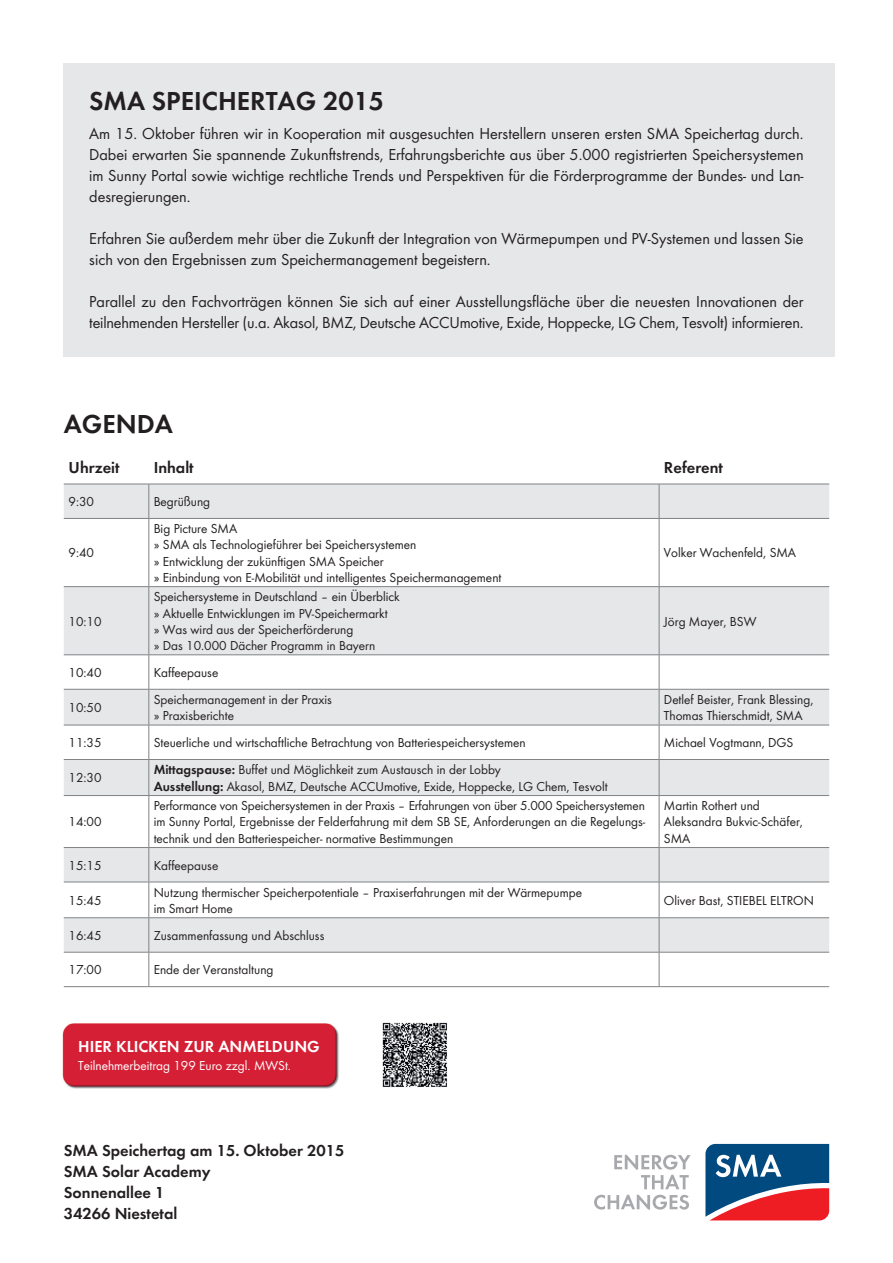
<style>
.page{position:relative;width:893px;height:1263px;background:#fff}
.page>*{position:absolute;margin:0;border:0;box-sizing:border-box;transform-origin:0 0}
.t1{font:600 27px "SMA Futura Global";color:#231f20}
.t2{font:16.5px/21px "SMA Futura Global";color:#231f20}
.t3{font:600 16.5px/21px "SMA Futura Global";color:#231f20}
.t4{font:600 16.5px "SMA Futura Global";color:#fff}
.t5{font:13.5px/16.2px "SMA Futura Global";color:#231f20}
.t6{font:13.5px "SMA Futura Global";color:#fff}
.s1{font-weight:600}
</style>
<div class="page">
<div style="left:64px;top:64px;width:771px;height:293px;background:#e6e7e9"></div>
<img style="left:62px;top:1023px;width:277px;height:66px">
<svg style="left:705px;top:1144px;width:124px;height:76px;background:#665979"></svg>
<svg style="left:614px;top:1155px;width:76px;height:14px"></svg>
<svg style="left:641px;top:1175px;width:48px;height:14px"></svg>
<svg style="left:594px;top:1195px;width:95px;height:14px"></svg>
<svg style="left:64px;top:485px;width:765px;height:240px;fill:#e6e7e9"></svg>
<svg style="left:64px;top:726px;width:765px;height:260px"></svg>
<div style="left:64px;top:760px;width:765px;height:35px;background:#e6e7e9"></div>
<hr style="left:64px;top:484px;width:85px;height:1px;background:#808285">
<hr style="left:659px;top:484px;width:170px;height:1px;background:#808285">
<hr style="left:64px;top:518px;width:85px;height:1px;background:#808285">
<hr style="left:659px;top:518px;width:170px;height:1px;background:#808285">
<hr style="left:64px;top:586px;width:85px;height:1px;background:#808285">
<hr style="left:659px;top:586px;width:170px;height:1px;background:#808285">
<hr style="left:64px;top:654px;width:85px;height:1px;background:#808285">
<hr style="left:659px;top:654px;width:170px;height:1px;background:#808285">
<hr style="left:64px;top:689px;width:85px;height:1px;background:#808285">
<hr style="left:659px;top:689px;width:170px;height:1px;background:#808285">
<hr style="left:64px;top:725px;width:85px;height:1px;background:#808285">
<hr style="left:659px;top:725px;width:170px;height:1px;background:#808285">
<hr style="left:64px;top:759px;width:85px;height:1px;background:#808285">
<hr style="left:659px;top:759px;width:170px;height:1px;background:#808285">
<hr style="left:64px;top:795px;width:85px;height:1px;background:#808285">
<hr style="left:659px;top:795px;width:170px;height:1px;background:#808285">
<hr style="left:64px;top:847px;width:85px;height:1px;background:#808285">
<hr style="left:659px;top:847px;width:170px;height:1px;background:#808285">
<hr style="left:64px;top:882px;width:85px;height:1px;background:#808285">
<hr style="left:659px;top:882px;width:170px;height:1px;background:#808285">
<hr style="left:64px;top:917px;width:85px;height:1px;background:#808285">
<hr style="left:659px;top:917px;width:170px;height:1px;background:#808285">
<hr style="left:64px;top:952px;width:85px;height:1px;background:#808285">
<hr style="left:659px;top:952px;width:170px;height:1px;background:#808285">
<hr style="left:64px;top:986px;width:85px;height:1px;background:#808285">
<hr style="left:659px;top:986px;width:170px;height:1px;background:#808285">
<hr style="left:149px;top:484px;width:510px;height:1px;background:#808285">
<hr style="left:149px;top:518px;width:510px;height:1px;background:#808285">
<hr style="left:149px;top:586px;width:510px;height:1px;background:#808285">
<hr style="left:149px;top:654px;width:510px;height:1px;background:#808285">
<hr style="left:149px;top:689px;width:510px;height:1px;background:#808285">
<hr style="left:149px;top:725px;width:510px;height:1px;background:#808285">
<hr style="left:149px;top:759px;width:510px;height:1px;background:#808285">
<hr style="left:149px;top:795px;width:510px;height:1px;background:#808285">
<hr style="left:149px;top:847px;width:510px;height:1px;background:#808285">
<hr style="left:149px;top:882px;width:510px;height:1px;background:#808285">
<hr style="left:149px;top:917px;width:510px;height:1px;background:#808285">
<hr style="left:149px;top:952px;width:510px;height:1px;background:#808285">
<hr style="left:149px;top:986px;width:510px;height:1px;background:#808285">
<hr style="left:149px;top:484px;width:1px;height:34px;background:#808285">
<hr style="left:659px;top:484px;width:1px;height:34px;background:#808285">
<hr style="left:149px;top:519px;width:1px;height:67px;background:#808285">
<hr style="left:659px;top:519px;width:1px;height:67px;background:#808285">
<hr style="left:149px;top:587px;width:1px;height:67px;background:#808285">
<hr style="left:659px;top:587px;width:1px;height:67px;background:#808285">
<hr style="left:149px;top:655px;width:1px;height:34px;background:#808285">
<hr style="left:659px;top:655px;width:1px;height:34px;background:#808285">
<hr style="left:149px;top:689px;width:1px;height:36px;background:#808285">
<hr style="left:659px;top:689px;width:1px;height:36px;background:#808285">
<hr style="left:149px;top:725px;width:1px;height:34px;background:#808285">
<hr style="left:659px;top:725px;width:1px;height:34px;background:#808285">
<hr style="left:149px;top:760px;width:1px;height:35px;background:#808285">
<hr style="left:659px;top:760px;width:1px;height:35px;background:#808285">
<hr style="left:149px;top:796px;width:1px;height:51px;background:#808285">
<hr style="left:659px;top:796px;width:1px;height:51px;background:#808285">
<hr style="left:149px;top:848px;width:1px;height:34px;background:#808285">
<hr style="left:659px;top:848px;width:1px;height:34px;background:#808285">
<hr style="left:149px;top:882px;width:1px;height:35px;background:#808285">
<hr style="left:659px;top:882px;width:1px;height:35px;background:#808285">
<hr style="left:149px;top:918px;width:1px;height:34px;background:#808285">
<hr style="left:659px;top:918px;width:1px;height:34px;background:#808285">
<hr style="left:149px;top:952px;width:1px;height:34px;background:#808285">
<hr style="left:659px;top:952px;width:1px;height:34px;background:#808285">
<img style="left:383px;top:1023px;width:64px;height:64px">
<h1 class="t1" style="left:89px;top:83px;width:296px">SMA SPEICHERTAG 2015</h1>
<p class="t2" style="left:89px;top:122px;width:716px;text-align:justify">Am 15. Oktober führen wir in Kooperation mit ausgesuchten Herstellern unseren ersten SMA Speichertag durch.<br>Dabei erwarten Sie spannende Zukunftstrends, Erfahrungsberichte aus über 5.000 registrierten Speichersystemen im Sunny Portal sowie wichtige rechtliche Trends und Perspektiven für die Förderprogramme der Bundes- und Lan&shy;desregierungen.</p>
<p class="t2" style="left:89px;top:227px;width:716px">Erfahren Sie außerdem mehr über die Zukunft der Integration von Wärmepumpen und PV-Systemen und lassen Sie sich von den Ergebnissen zum Speichermanagement begeistern.</p>
<p class="t2" style="left:89px;top:290px;width:716px">Parallel zu den Fachvorträgen können Sie sich auf einer Ausstellungsfläche über die neuesten Innovationen der teilnehmenden Hersteller (u.a. Akasol, BMZ, Deutsche ACCUmotive, Exide, Hoppecke, LG Chem, Tesvolt) informieren.</p>
<h1 class="t1" style="left:64px;top:406px;width:111px">AGENDA</h1>
<p class="t3" style="left:69px;top:456px;width:52px">Uhrzeit</p>
<p class="t3" style="left:154px;top:456px;width:42px">Inhalt</p>
<p class="t3" style="left:664px;top:456px;width:61px">Referent</p>
<p class="t5" style="left:69px;top:493px;width:27px">9:30</p>
<p class="t5" style="left:154px;top:493px;width:58px">Begrüßung</p>
<p class="t5" style="left:69px;top:544px;width:27px">9:40</p>
<p class="t5" style="left:154px;top:520px;width:349px">Big Picture SMA<br>» SMA als Technologieführer bei Speichersystemen<br>» Entwicklung der zukünftigen SMA Speicher<br>» Einbindung von E-Mobilität und intelligentes Speichermanagement</p>
<p class="t5" style="left:664px;top:544px;width:134px">Volker Wachenfeld, SMA</p>
<p class="t5" style="left:69px;top:612px;width:34px">10:10</p>
<p class="t5" style="left:154px;top:588px;width:248px">Speichersysteme in Deutschland – ein Überblick » Aktuelle Entwicklungen im PV-Speichermarkt<br>» Was wird aus der Speicherförderung<br>» Das 10.000 Dächer Programm in Bayern</p>
<p class="t5" style="left:664px;top:612px;width:94px">Jörg Mayer, BSW</p>
<p class="t5" style="left:69px;top:664px;width:34px">10:40</p>
<p class="t5" style="left:154px;top:664px;width:66px">Kaffeepause</p>
<p class="t5" style="left:69px;top:699px;width:34px">10:50</p>
<p class="t5" style="left:154px;top:691px;width:180px">Speichermanagement in der Praxis » Praxisberichte</p>
<p class="t5" style="left:664px;top:691px;width:151px">Detlef Beister, Frank Blessing,<br>Thomas Thierschmidt, SMA</p>
<p class="t5" style="left:69px;top:734px;width:34px">11:35</p>
<p class="t5" style="left:154px;top:734px;width:374px">Steuerliche und wirtschaftliche Betrachtung von Batteriespeichersystemen</p>
<p class="t5" style="left:664px;top:734px;width:131px">Michael Vogtmann, DGS</p>
<p class="t5" style="left:69px;top:769px;width:34px">12:30</p>
<p class="t5" style="left:154px;top:761px;width:455px"><span class="s1">Mittagspause:</span> Buffet und Möglichkeit zum Austausch in der Lobby<br><span class="s1">Ausstellung:</span> Akasol, BMZ, Deutsche ACCUmotive, Exide, Hoppecke, LG Chem, Tesvolt</p>
<p class="t5" style="left:69px;top:813px;width:34px">14:00</p>
<p class="t5" style="left:154px;top:797px;width:493px;text-align:justify">Performance von Speichersystemen in der Praxis – Erfahrungen von über 5.000 Speichersystemen im Sunny Portal, Ergebnisse der Felderfahrung mit dem SB SE, Anforderungen an die Regelungs&shy;technik und den Batteriespeicher- normative Bestimmungen</p>
<p class="t5" style="left:664px;top:797px;width:140px">Martin Rothert und<br>Aleksandra Bukvic-Schäfer,<br>SMA</p>
<p class="t5" style="left:69px;top:856px;width:34px">15:15</p>
<p class="t5" style="left:154px;top:856px;width:66px">Kaffeepause</p>
<p class="t5" style="left:69px;top:891px;width:34px">15:45</p>
<p class="t5" style="left:154px;top:883px;width:430px">Nutzung thermischer Speicherpotentiale – Praxiserfahrungen mit der Wärmepumpe im Smart Home</p>
<p class="t5" style="left:664px;top:891px;width:151px">Oliver Bast, STIEBEL ELTRON</p>
<p class="t5" style="left:69px;top:927px;width:34px">16:45</p>
<p class="t5" style="left:154px;top:927px;width:172px">Zusammenfassung und Abschluss</p>
<p class="t5" style="left:69px;top:961px;width:34px">17:00</p>
<p class="t5" style="left:154px;top:961px;width:121px">Ende der Veranstaltung</p>
<p class="t4" style="left:78px;top:1036px;width:243px">HIER KLICKEN ZUR ANMELDUNG</p>
<p class="t6" style="left:78px;top:1057px;width:214px">Teilnehmerbeitrag 199 Euro zzgl. MWSt.</p>
<p class="t3" style="left:64px;top:1139px;width:282px">SMA Speichertag am 15. Oktober 2015<br>SMA Solar Academy<br>Sonnenallee 1<br>34266 Niestetal</p>
</div>
